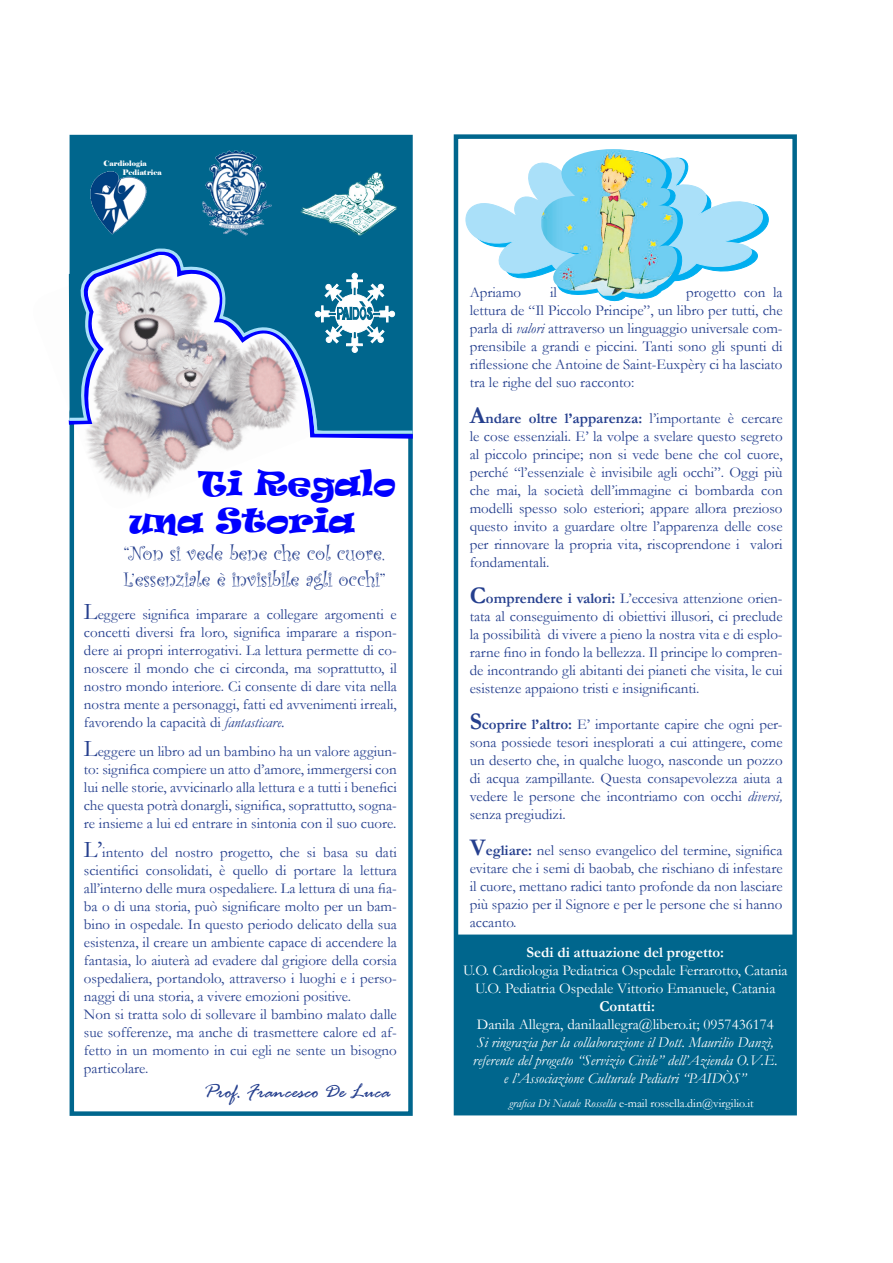
<style>
.page{position:relative;width:893px;height:1263px;background:#fff}
.page>*{position:absolute;margin:0;border:0;box-sizing:border-box;transform-origin:0 0}
.t1{font:31.5px "Ravie";color:#00f}
.t2{font:21px "Curlz";color:#253f8e}
.t3{font:italic 21px "Rage";color:#253f8e}
.t4{font:15px/18px "Garamond";color:#253f8e;text-align:justify}
.t5{font:italic 15px/18px "Garamond";color:#fff;text-align:center}
.t6{font:15px/18px "Garamond";color:#fff;text-align:center}
.t7{font:700 15px "Garamond";color:#fff}
.t8{font:12px "Garamond";color:#fff}
.t9{font:7.5px "Elephant";color:#fff}
.s1{font-size:24px}
.s2{font-style:italic}
.s3{font-weight:700;font-size:24px}
.s4{font-weight:700}
</style>
<div class="page">
<div style="left:459px;top:934px;width:333px;height:176px;background:#00668d"></div>
<div style="left:454px;top:134px;width:343px;height:981px;border:4px solid #00668d"></div>
<svg style="left:453px;top:146px;width:344px;height:146px"></svg>
<svg style="left:517px;top:135px;width:189px;height:167px"></svg>
<img style="left:541px;top:149px;width:138px;height:147px">
<div style="left:75px;top:140px;width:333px;height:107px;background:#00668d"></div>
<div style="left:70px;top:135px;width:343px;height:981px;border:4px solid #00668d"></div>
<img style="left:69px;top:441px;width:173px;height:73px">
<svg style="left:69px;top:435px;width:344px;height:6px"></svg>
<svg style="left:68px;top:247px;width:345px;height:188px;background:#568cac"></svg>
<img style="left:299px;top:171px;width:99px;height:66px">
<img style="left:199px;top:145px;width:73px;height:59px">
<img style="left:78px;top:158px;width:87px;height:46px">
<div style="left:96px;top:157px;width:51px;height:14px;background:#00668d"></div>
<div style="left:120px;top:166px;width:46px;height:10px;background:#00668d"></div>
<svg style="left:68px;top:204px;width:327px;height:218px;background:#6194b1"></svg>
<p class="t9" style="left:104px;top:159px;width:45px">Cardiologia</p>
<p class="t9" style="left:122px;top:168px;width:41px">Pediatrica</p>
<p class="t1" style="left:199px;top:461px;width:198px">Ti Regalo</p>
<p class="t1" style="left:128px;top:499px;width:228px">una Storia</p>
<p class="t2" style="left:124px;top:539px;width:263px">“Non si vede bene che col cuore.</p>
<p class="t2" style="left:124px;top:564px;width:263px">L’essenziale è invisibile agli occhi”</p>
<p class="t4" style="left:84px;top:605px;width:314px"><span class="s1">L</span>eggere significa imparare a collegare argomenti e concetti diversi fra loro, significa imparare a rispon&shy;dere ai propri interrogativi. La lettura permette di co&shy;noscere il mondo che ci circonda, ma soprattutto, il nostro mondo interiore. Ci consente di dare vita nella nostra mente a personaggi, fatti ed avvenimenti irreali, favorendo la capacità di <span class="s2">fantasticare.</span></p>
<p class="t4" style="left:84px;top:742px;width:314px"><span class="s1">L</span>eggere un libro ad un bambino ha un valore aggiun&shy;to: significa compiere un atto d’amore, immergersi con lui nelle storie, avvicinarlo alla lettura e a tutti i benefici che questa potrà donargli, significa, soprattutto, sogna&shy;re insieme a lui ed entrare in sintonia con il suo cuore.</p>
<p class="t4" style="left:84px;top:842px;width:314px"><span class="s1">L’</span>intento del nostro progetto, che si basa su dati scientifici consolidati, è quello di portare la lettura all’interno delle mura ospedaliere. La lettura di una fia&shy;ba o di una storia, può significare molto per un bam&shy;bino in ospedale. In questo periodo delicato della sua esistenza, il creare un ambiente capace di accendere la fantasia, lo aiuterà ad evadere dal grigiore della corsia ospedaliera, portandolo, attraverso i luoghi e i perso&shy;naggi di una storia, a vivere emozioni positive.</p>
<p class="t4" style="left:84px;top:1004px;width:314px">Non si tratta solo di sollevare il bambino malato dalle sue sofferenze, ma anche di trasmettere calore ed af&shy;fetto in un momento in cui egli ne sente un bisogno particolare.</p>
<p class="t3" style="left:204px;top:1080px;width:188px">Prof. Francesco De Luca</p>
<p class="t4" style="left:470px;top:282px;width:53px">Apriamo</p>
<p class="t4" style="left:550px;top:282px;width:8px">il</p>
<p class="t4" style="left:470px;top:282px;width:314px;text-indent:216px">progetto con la lettura de “Il Piccolo Principe”, un libro per tutti, che parla di <span class="s2">valori</span> attraverso un linguaggio universale com&shy;prensibile a grandi e piccini. Tanti sono gli spunti di riflessione che Antoine de Saint-Euxpèry ci ha lasciato tra le righe del suo racconto:</p>
<p class="t4" style="left:470px;top:408px;width:314px"><span class="s3">A</span><span class="s4">ndare oltre l’apparenza:</span> l’importante è cercare le cose essenziali. E’ la volpe a svelare questo segreto al piccolo principe; non si vede bene che col cuore, perché “l’essenziale è invisibile agli occhi”. Oggi più che mai, la società dell’immagine ci bombarda con modelli spesso solo esteriori; appare allora prezioso questo invito a guardare oltre l’apparenza delle cose per rinnovare la propria vita, riscoprendone i valori fondamentali.</p>
<p class="t4" style="left:470px;top:588px;width:314px"><span class="s3">C</span><span class="s4">omprendere i valori:</span> L’eccesiva attenzione orien&shy;tata al conseguimento di obiettivi illusori, ci preclude la possibilità di vivere a pieno la nostra vita e di esplo&shy;rarne fino in fondo la bellezza. Il principe lo compren&shy;de incontrando gli abitanti dei pianeti che visita, le cui esistenze appaiono tristi e insignificanti.</p>
<p class="t4" style="left:470px;top:714px;width:314px"><span class="s3">S</span><span class="s4">coprire l’altro:</span> E’ importante capire che ogni per&shy;sona possiede tesori inesplorati a cui attingere, come un deserto che, in qualche luogo, nasconde un pozzo di acqua zampillante. Questa consapevolezza aiuta a vedere le persone che incontriamo con occhi <span class="s2">diversi, </span>senza pregiudizi.</p>
<p class="t4" style="left:470px;top:840px;width:314px"><span class="s3">V</span><span class="s4">egliare:</span> nel senso evangelico del termine, significa evitare che i semi di baobab, che rischiano di infestare il cuore, mettano radici tanto profonde da non lasciare più spazio per il Signore e per le persone che si hanno accanto.</p>
<p class="t7" style="left:526px;top:942px;width:199px">Sedi di attuazione del progetto:</p>
<p class="t6" style="left:463px;top:961px;width:326px">U.O. Cardiologia Pediatrica Ospedale Ferrarotto, Catania<br>U.O. Pediatria Ospedale Vittorio Emanuele, Catania</p>
<p class="t7" style="left:599px;top:996px;width:57px">Contatti:</p>
<p class="t6" style="left:477px;top:1015px;width:299px">Danila Allegra, danilaallegra@libero.it; 0957436174</p>
<p class="t5" style="left:473px;top:1033px;width:306px">Si ringrazia per la collaborazione il Dott. Maurilio Danzì, referente del progetto “Servizio Civile” dell’Azienda O.V.E. e l’Associazione Culturale Pediatri “PAIDÒS”</p>
<p class="t8" style="left:509px;top:1095px;width:246px"><span class="s2">grafica Di Natale Rossella</span> e-mail rossella.din@virgilio.it</p>
</div>
